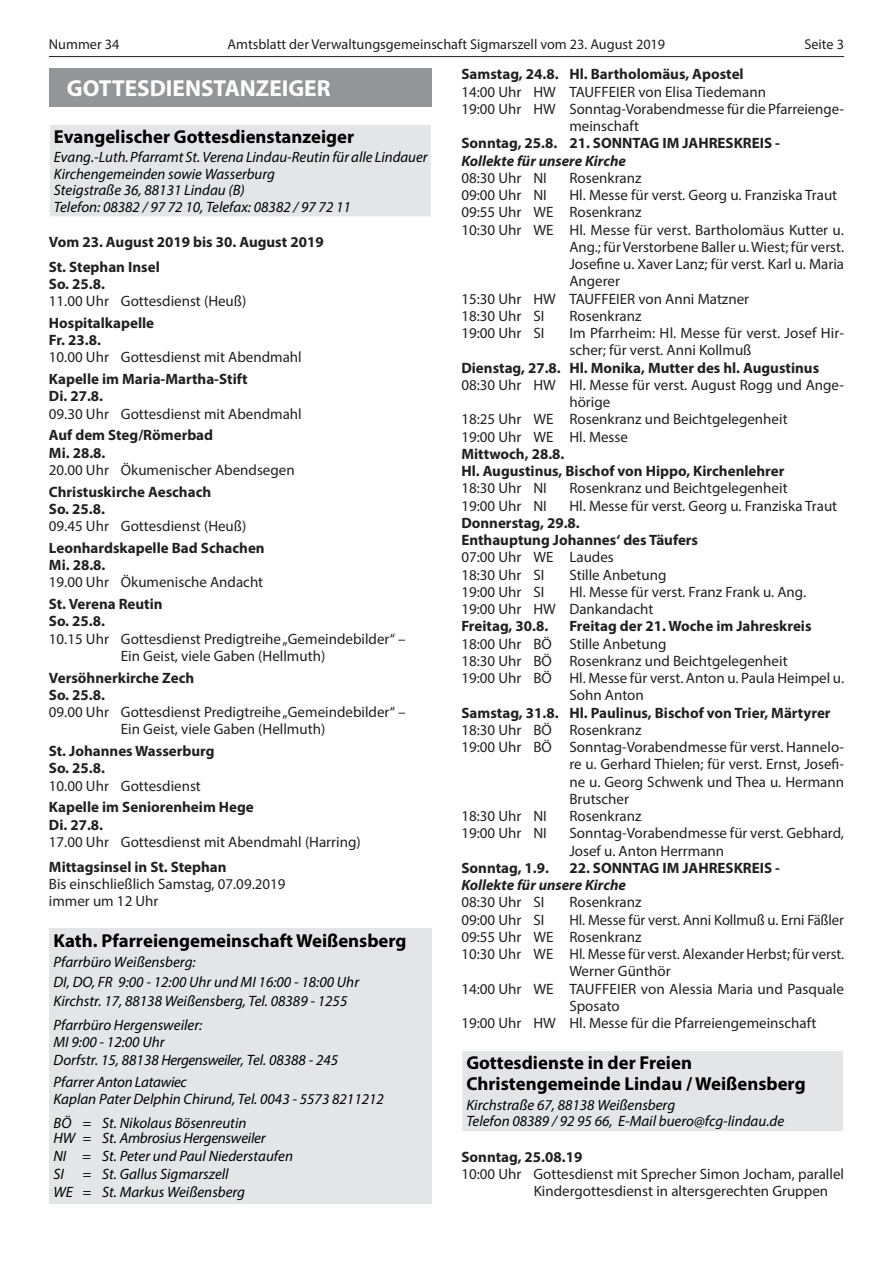
<style>
.page{position:relative;width:893px;height:1263px;background:#fff}
.page>*{position:absolute;margin:0;border:0;box-sizing:border-box;transform-origin:0 0}
.t1{font:700 23.25px "Myriad Pro";color:#fff}
.t2{font:700 18.75px/21px "Myriad Pro";color:#000}
.t3{font:15px/17.2px "Myriad Pro";color:#231f20}
.t4{font:700 15px/17.2px "Myriad Pro";color:#231f20}
.t5{font:italic 15px/16.5px "Myriad Pro";color:#000}
.t6{font:italic 700 15px "Myriad Pro";color:#231f20}
.t7{font:14.25px "Myriad Pro";color:#231f20}
</style>
<div class="page">
<hr style="left:49px;top:56px;width:795px;height:1px;background:#231f20">
<div style="left:49px;top:69px;width:383px;height:38px;background:#939598"></div>
<div style="left:49px;top:124px;width:382px;height:93px;background:#e4e5e7"></div>
<div style="left:49px;top:124px;width:383px;height:93px;border:1px solid #fff"></div>
<div style="left:49px;top:928px;width:383px;height:275px;background:#e4e5e7"></div>
<div style="left:462px;top:1050px;width:382px;height:81px;background:#e4e5e7"></div>
<div style="left:461px;top:1050px;width:383px;height:82px;border:1px solid #fff"></div>
<p class="t7" style="left:49px;top:35px;width:72px">Nummer 34</p>
<p class="t7" style="left:228px;top:35px;width:439px">Amtsblatt der Verwaltungsgemeinschaft Sigmarszell vom 23. August 2019</p>
<p class="t7" style="left:804px;top:35px;width:41px">Seite 3</p>
<h1 class="t1" style="left:67px;top:73px;width:265px">GOTTESDIENSTANZEIGER</h1>
<p class="t2" style="left:54px;top:126px;width:302px">Evangelischer Gottesdienstanzeiger</p>
<p class="t5" style="left:54px;top:149px;width:375px">Evang.-Luth. Pfarramt St. Verena Lindau-Reutin für alle Lindauer Kirchengemeinden sowie Wasserburg<br>Steigstraße 36, 88131 Lindau (B)<br>Telefon: 08382 / 97 72 10, Telefax: 08382 / 97 72 11</p>
<p class="t4" style="left:49px;top:229px;width:276px;line-height:24.8px">Vom 23. August 2019 bis 30. August 2019<br>St. Stephan Insel</p>
<p class="t4" style="left:49px;top:275px;width:58px">So. 25.8.</p>
<p class="t3" style="left:49px;top:292px;width:199px">11.00 Uhr Gottesdienst (Heuß)</p>
<p class="t4" style="left:49px;top:314px;width:107px">Hospitalkapelle<br>Fr. 23.8.</p>
<p class="t3" style="left:49px;top:349px;width:254px">10.00 Uhr Gottesdienst mit Abendmahl</p>
<p class="t4" style="left:49px;top:370px;width:200px">Kapelle im Maria-Martha-Stift<br>Di. 27.8.</p>
<p class="t3" style="left:49px;top:405px;width:254px">09.30 Uhr Gottesdienst mit Abendmahl</p>
<p class="t4" style="left:49px;top:426px;width:166px">Auf dem Steg/Römerbad<br>Mi. 28.8.</p>
<p class="t3" style="left:49px;top:461px;width:247px">20.00 Uhr Ökumenischer Abendsegen</p>
<p class="t4" style="left:49px;top:482px;width:164px">Christuskirche Aeschach<br>So. 25.8.</p>
<p class="t3" style="left:49px;top:517px;width:199px">09.45 Uhr Gottesdienst (Heuß)</p>
<p class="t4" style="left:49px;top:539px;width:217px">Leonhardskapelle Bad Schachen<br>Mi. 28.8.</p>
<p class="t3" style="left:49px;top:574px;width:216px">19.00 Uhr Ökumenische Andacht</p>
<p class="t4" style="left:49px;top:595px;width:115px">St. Verena Reutin<br>So. 25.8.</p>
<p class="t3" style="left:49px;top:630px;width:358px;text-align:center">10.15 Uhr Gottesdienst Predigtreihe „Gemeindebilder“ –<br>Ein Geist, viele Gaben (Hellmuth)</p>
<p class="t4" style="left:49px;top:668px;width:147px">Versöhnerkirche Zech<br>So. 25.8.</p>
<p class="t3" style="left:49px;top:703px;width:358px;text-align:center">09.00 Uhr Gottesdienst Predigtreihe „Gemeindebilder“ –<br>Ein Geist, viele Gaben (Hellmuth)</p>
<p class="t4" style="left:49px;top:742px;width:167px">St. Johannes Wasserburg<br>So. 25.8.</p>
<p class="t3" style="left:49px;top:777px;width:154px">10.00 Uhr Gottesdienst</p>
<p class="t4" style="left:49px;top:798px;width:206px">Kapelle im Seniorenheim Hege<br>Di. 27.8.</p>
<p class="t3" style="left:49px;top:833px;width:313px">17.00 Uhr Gottesdienst mit Abendmahl (Harring)</p>
<p class="t4" style="left:49px;top:857px;width:179px">Mittagsinsel in St. Stephan</p>
<p class="t3" style="left:49px;top:875px;width:238px">Bis einschließlich Samstag, 07.09.2019 immer um 12 Uhr</p>
<p class="t2" style="left:54px;top:929px;width:355px">Kath. Pfarreiengemeinschaft Weißensberg</p>
<p class="t5" style="left:54px;top:952px;width:307px;line-height:19.5px">Pfarrbüro Weißensberg:<br>DI, DO, FR 9:00 - 12:00 Uhr und MI 16:00 - 18:00 Uhr<br>Kirchstr. 17, 88138 Weißensberg, Tel. 08389 - 1255</p>
<p class="t5" style="left:54px;top:1016px;width:286px;line-height:17.2px">Pfarrbüro Hergensweiler:<br>MI 9:00 - 12:00 Uhr<br>Dorfstr. 15, 88138 Hergensweiler, Tel. 08388 - 245</p>
<p class="t5" style="left:54px;top:1073px;width:332px;line-height:17.2px">Pfarrer Anton Latawiec<br>Kaplan Pater Delphin Chirund, Tel. 0043 - 5573 8211212</p>
<p class="t5" style="left:54px;top:1115px;width:213px;line-height:15px">BÖ = St. Nikolaus Bösenreutin<br>HW = St. Ambrosius Hergensweiler</p>
<p class="t5" style="left:54px;top:1147px;width:241px;line-height:18px">NI = St. Peter und Paul Niederstaufen<br>SI = St. Gallus Sigmarszell<br>WE = St. Markus Weißensberg</p>
<p class="t4" style="left:461px;top:65px;width:284px">Samstag, 24.8. Hl. Bartholomäus, Apostel</p>
<p class="t3" style="left:461px;top:83px;width:306px">14:00 Uhr HW TAUFFEIER von Elisa Tiedemann</p>
<p class="t3" style="left:461px;top:100px;width:384px">19:00 Uhr HW Sonntag-Vorabendmesse für die Pfarreienge-</p>
<p class="t3" style="left:569px;top:117px;width:71px">meinschaft</p>
<p class="t4" style="left:461px;top:134px;width:320px">Sonntag, 25.8. 21. SONNTAG IM JAHRESKREIS -</p>
<p class="t6" style="left:461px;top:151px;width:166px">Kollekte für unsere Kirche</p>
<p class="t3" style="left:461px;top:169px;width:87px">08:30 Uhr NI</p>
<p class="t3" style="left:569px;top:169px;width:74px">Rosenkranz</p>
<p class="t3" style="left:461px;top:186px;width:87px">09:00 Uhr NI</p>
<p class="t3" style="left:569px;top:186px;width:269px">Hl. Messe für verst. Georg u. Franziska Traut</p>
<p class="t3" style="left:461px;top:203px;width:182px">09:55 Uhr WE Rosenkranz</p>
<p class="t3" style="left:461px;top:221px;width:384px">10:30 Uhr WE Hl. Messe für verst. Bartholomäus Kutter u.</p>
<p class="t3" style="left:569px;top:238px;width:276px">Ang.; für Verstorbene Baller u. Wiest; für verst.</p>
<p class="t3" style="left:569px;top:255px;width:276px">Josefine u. Xaver Lanz; für verst. Karl u. Maria</p>
<p class="t3" style="left:569px;top:272px;width:52px">Angerer</p>
<p class="t3" style="left:461px;top:290px;width:289px">15:30 Uhr HW TAUFFEIER von Anni Matzner</p>
<p class="t3" style="left:461px;top:307px;width:84px">18:30 Uhr SI</p>
<p class="t3" style="left:569px;top:307px;width:74px">Rosenkranz</p>
<p class="t3" style="left:461px;top:324px;width:85px">19:00 Uhr SI</p>
<p class="t3" style="left:569px;top:324px;width:276px">Im Pfarrheim: Hl. Messe für verst. Josef Hir&shy;scher; für verst. Anni Kollmuß</p>
<p class="t4" style="left:461px;top:358px;width:359px">Dienstag, 27.8. Hl. Monika, Mutter des hl. Augustinus</p>
<p class="t3" style="left:461px;top:376px;width:384px">08:30 Uhr HW Hl. Messe für verst. August Rogg und Ange-</p>
<p class="t3" style="left:569px;top:393px;width:42px">hörige</p>
<p class="t3" style="left:461px;top:410px;width:328px">18:25 Uhr WE Rosenkranz und Beichtgelegenheit</p>
<p class="t3" style="left:461px;top:428px;width:168px">19:00 Uhr WE Hl. Messe</p>
<p class="t4" style="left:461px;top:445px;width:325px">Mittwoch, 28.8.<br>Hl. Augustinus, Bischof von Hippo, Kirchenlehrer</p>
<p class="t3" style="left:461px;top:479px;width:87px">18:30 Uhr NI</p>
<p class="t3" style="left:569px;top:479px;width:220px">Rosenkranz und Beichtgelegenheit</p>
<p class="t3" style="left:461px;top:497px;width:87px">19:00 Uhr NI</p>
<p class="t3" style="left:569px;top:497px;width:269px">Hl. Messe für verst. Georg u. Franziska Traut</p>
<p class="t4" style="left:461px;top:514px;width:238px">Donnerstag, 29.8.<br>Enthauptung Johannes‘ des Täufers</p>
<p class="t3" style="left:461px;top:548px;width:154px">07:00 Uhr WE Laudes<br>18:30 Uhr SI</p>
<p class="t3" style="left:569px;top:566px;width:99px">Stille Anbetung</p>
<p class="t3" style="left:461px;top:583px;width:346px;text-indent:108px">Hl. Messe für verst. Franz Frank u. Ang.<br>19:00 Uhr HW Dankandacht</p>
<p class="t4" style="left:461px;top:617px;width:88px">Freitag, 30.8.</p>
<p class="t4" style="left:569px;top:617px;width:244px">Freitag der 21. Woche im Jahreskreis</p>
<p class="t3" style="left:461px;top:635px;width:207px">18:00 Uhr BÖ Stille Anbetung</p>
<p class="t3" style="left:461px;top:652px;width:328px">18:30 Uhr BÖ Rosenkranz und Beichtgelegenheit</p>
<p class="t3" style="left:461px;top:669px;width:384px">19:00 Uhr BÖ Hl. Messe für verst. Anton u. Paula Heimpel u.</p>
<p class="t3" style="left:569px;top:686px;width:76px">Sohn Anton</p>
<p class="t4" style="left:461px;top:703px;width:371px">Samstag, 31.8. Hl. Paulinus, Bischof von Trier, Märtyrer</p>
<p class="t3" style="left:461px;top:721px;width:182px">18:30 Uhr BÖ Rosenkranz</p>
<p class="t3" style="left:461px;top:738px;width:384px">19:00 Uhr BÖ Sonntag-Vorabendmesse für verst. Hannelo-</p>
<p class="t3" style="left:569px;top:755px;width:276px">re u. Gerhard Thielen; für verst. Ernst, Josefi-</p>
<p class="t3" style="left:569px;top:773px;width:276px">ne u. Georg Schwenk und Thea u. Hermann</p>
<p class="t3" style="left:569px;top:790px;width:61px">Brutscher</p>
<p class="t3" style="left:461px;top:807px;width:87px">18:30 Uhr NI</p>
<p class="t3" style="left:569px;top:807px;width:74px">Rosenkranz</p>
<p class="t3" style="left:461px;top:824px;width:87px">19:00 Uhr NI</p>
<p class="t3" style="left:569px;top:824px;width:276px">Sonntag-Vorabendmesse für verst. Gebhard,<br>Josef u. Anton Herrmann</p>
<p class="t4" style="left:461px;top:859px;width:89px">Sonntag, 1.9.</p>
<p class="t4" style="left:569px;top:859px;width:212px">22. SONNTAG IM JAHRESKREIS -</p>
<p class="t6" style="left:461px;top:875px;width:166px">Kollekte für unsere Kirche</p>
<p class="t3" style="left:461px;top:893px;width:84px">08:30 Uhr SI</p>
<p class="t3" style="left:569px;top:893px;width:74px">Rosenkranz</p>
<p class="t3" style="left:461px;top:911px;width:84px">09:00 Uhr SI</p>
<p class="t3" style="left:569px;top:911px;width:276px">Hl. Messe für verst. Anni Kollmuß u. Erni Fäßler</p>
<p class="t3" style="left:461px;top:928px;width:182px">09:55 Uhr WE Rosenkranz</p>
<p class="t3" style="left:461px;top:945px;width:384px">10:30 Uhr WE Hl. Messe für verst. Alexander Herbst; für verst.</p>
<p class="t3" style="left:569px;top:962px;width:103px">Werner Günthör</p>
<p class="t3" style="left:461px;top:980px;width:384px">14:00 Uhr WE TAUFFEIER von Alessia Maria und Pasquale</p>
<p class="t3" style="left:569px;top:997px;width:52px">Sposato</p>
<p class="t3" style="left:461px;top:1014px;width:356px">19:00 Uhr HW Hl. Messe für die Pfarreiengemeinschaft</p>
<p class="t2" style="left:466px;top:1052px;width:341px">Gottesdienste in der Freien<br>Christengemeinde Lindau / Weißensberg</p>
<p class="t5" style="left:466px;top:1096px;width:319px">Kirchstraße 67, 88138 Weißensberg<br>Telefon 08389 / 92 95 66, E-Mail buero@fcg-lindau.de</p>
<p class="t4" style="left:461px;top:1147px;width:122px">Sonntag, 25.08.19</p>
<p class="t3" style="left:534px;top:1165px;width:312px;text-indent:-72px">10:00 Uhr Gottesdienst mit Sprecher Simon Jocham, parallel<br>Kindergottesdienst in altersgerechten Gruppen</p>
<p class="t3" style="left:461px;top:583px;width:84px">19:00 Uhr SI</p>
</div>
